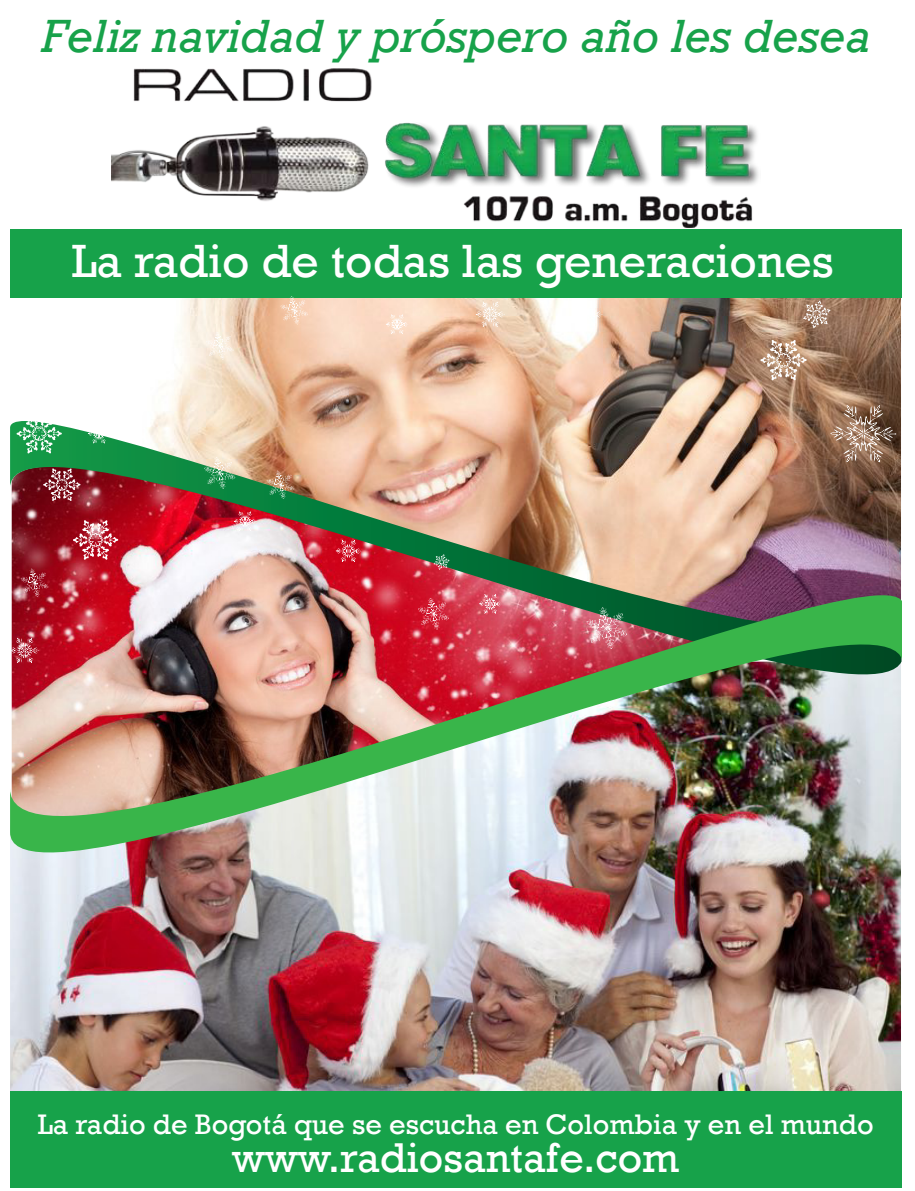
<style>
.page{position:relative;width:915px;height:1191px;background:#fff}
.page>*{position:absolute;margin:0;border:0;box-sizing:border-box;transform-origin:0 0}
.t1{font:italic 47.85px "Rockwell";color:#17a24a}
.t2{font:47.85px "Rockwell";color:#fff}
.t3{font:42.75px "Rockwell";color:#fff}
.t4{font:28.95px "Rockwell";color:#fff}
</style>
<div class="page">
<img style="left:111px;top:69px;width:648px;height:159px">
<img style="left:154px;top:298px;width:746px;height:123px">
<div style="left:10px;top:229px;width:891px;height:69px;background:#17a24a"></div>
<img style="left:10px;top:943px;width:890px;height:148px">
<div style="left:10px;top:1091px;width:891px;height:96px;background:#17a24a"></div>
<img style="left:10px;top:421px;width:891px;height:107px">
<svg style="left:204px;top:457px;width:31px;height:32px"></svg>
<svg style="left:830px;top:402px;width:66px;height:63px;background:#93735e"></svg>
<svg style="left:17px;top:421px;width:45px;height:33px"></svg>
<svg style="left:154px;top:324px;width:27px;height:44px"></svg>
<svg style="left:760px;top:339px;width:46px;height:42px;background:#be9f88"></svg>
<svg style="left:266px;top:470px;width:28px;height:29px"></svg>
<svg style="left:88px;top:423px;width:22px;height:21px"></svg>
<svg style="left:573px;top:300px;width:29px;height:28px"></svg>
<svg style="left:475px;top:300px;width:29px;height:28px"></svg>
<svg style="left:802px;top:300px;width:28px;height:28px"></svg>
<svg style="left:206px;top:332px;width:27px;height:28px"></svg>
<svg style="left:385px;top:313px;width:23px;height:22px"></svg>
<svg style="left:280px;top:296px;width:28px;height:28px"></svg>
<svg style="left:73px;top:519px;width:45px;height:9px"></svg>
<svg style="left:43px;top:468px;width:37px;height:33px"></svg>
<svg style="left:233px;top:510px;width:23px;height:18px"></svg>
<img style="left:10px;top:528px;width:891px;height:415px">
<h1 class="t1" style="left:42px;top:8px;width:830px">Feliz navidad y próspero año les desea</h1>
<h1 class="t2" style="left:72px;top:233px;width:763px">La radio de todas las generaciones</h1>
<p class="t4" style="left:38px;top:1107px;width:837px">La radio de Bogotá que se escucha en Colombia y en el mundo</p>
<h2 class="t3" style="left:232px;top:1132px;width:448px">www.radiosantafe.com</h2>
</div>
